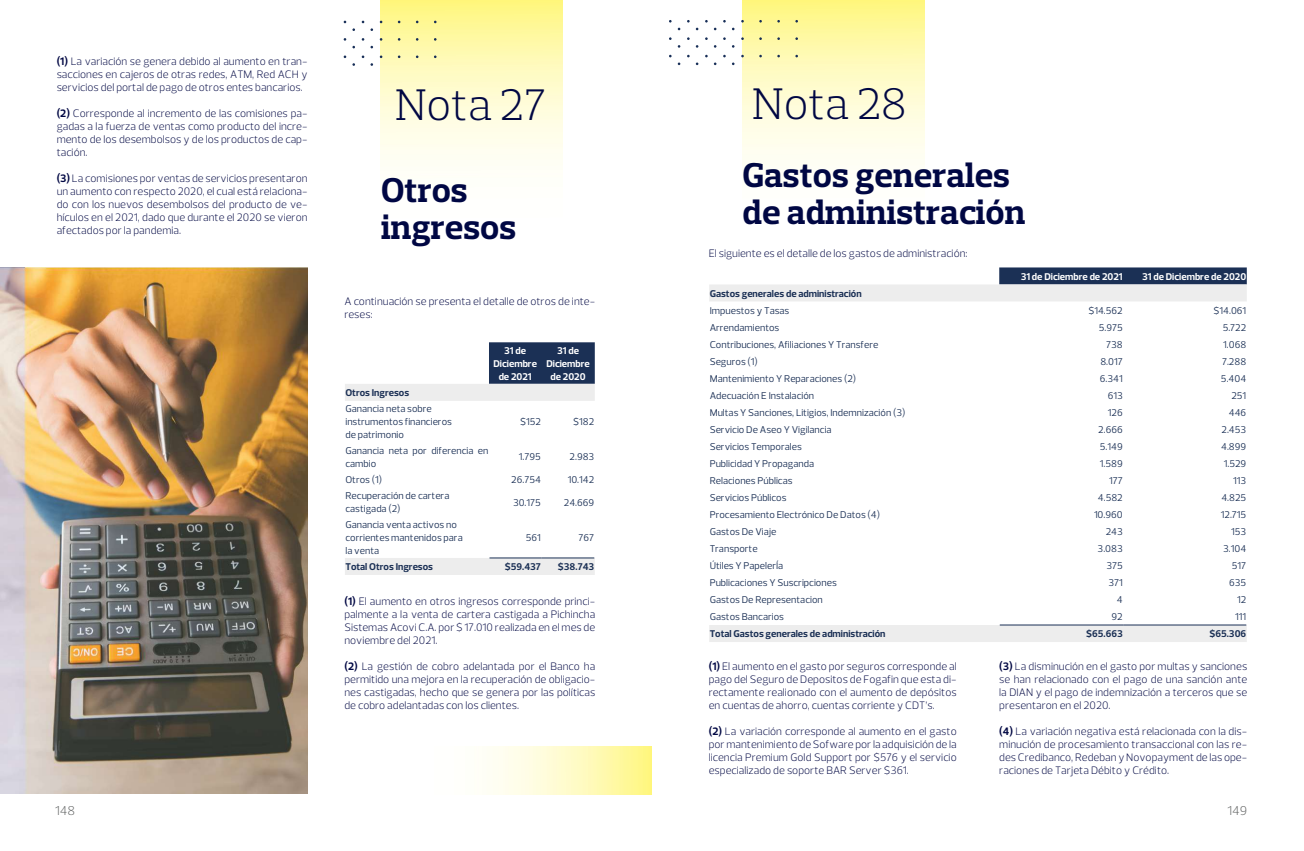
<style>
.page{position:relative;width:1304px;height:851px;background:#fff}
.page>*{position:absolute;margin:0;border:0;box-sizing:border-box;transform-origin:0 0}
.t1{font:300 45px "Prelo Slab";color:#000743}
.t2{font:700 35px/37px "Prelo Slab";color:#000743}
.t3{font:300 13px "Prelo";color:#5c5e5e}
.t4{font:300 11px/13px "Prelo";color:#000743;text-align:justify}
.t5{font:10px/13px "Prelo";color:#1b3055}
.t6{font:700 10px "Prelo";color:#1b3055}
.t7{font:700 10px/13px "Prelo";color:#fff;text-align:center}
.s1{font-weight:700}
</style>
<div class="page">
<div style="left:489px;top:342px;width:106px;height:42px;background:#1b3055"></div>
<svg style="left:345px;top:384px;width:250px;height:191px"></svg>
<hr style="left:489px;top:557px;width:52px;height:1px;background:#1b3055">
<hr style="left:541px;top:557px;width:53px;height:1px;background:#1b3055">
<img style="left:0;top:268px;width:307px;height:525px">
<div style="left:999px;top:267px;width:248px;height:17px;background:#1b3055"></div>
<svg style="left:709px;top:284px;width:538px;height:358px"></svg>
<hr style="left:1000px;top:624px;width:123px;height:1px;background:#1b3055">
<hr style="left:1123px;top:624px;width:123px;height:1px;background:#1b3055">
<p class="t4" style="left:57px;top:55px;width:252px"><span class="s1">(1)</span> La variación se genera debido al aumento en tran&shy;sacciones en cajeros de otras redes, ATM, Red ACH y servicios del portal de pago de otros entes bancarios.</p>
<p class="t4" style="left:57px;top:107px;width:252px"><span class="s1">(2)</span> Corresponde al incremento de las comisiones pa&shy;gadas a la fuerza de ventas como producto del incre&shy;mento de los desembolsos y de los productos de cap&shy;tación.</p>
<p class="t4" style="left:57px;top:172px;width:252px"><span class="s1">(3)</span> La comisiones por ventas de servicios presentaron un aumento con respecto 2020, el cual está relaciona&shy;do con los nuevos desembolsos del producto de ve&shy;hículos en el 2021, dado que durante el 2020 se vieron afectados por la pandemia.</p>
<h2 class="t2" style="left:381px;top:171px;width:137px">Otros ingresos</h2>
<h1 class="t1" style="left:395px;top:77px;width:152px">Nota 27</h1>
<p class="t4" style="left:344px;top:294px;width:252px">A continuación se presenta el detalle de otros de inte&shy;reses:</p>
<p class="t7" style="left:493px;top:344px;width:45px">31 de<br>Diciembre de 2021</p>
<p class="t7" style="left:546px;top:344px;width:45px">31 de<br>Diciembre de 2020</p>
<p class="t6" style="left:345px;top:386px;width:65px">Otros Ingresos</p>
<p class="t5" style="left:345px;top:402px;width:108px">Ganancia neta sobre instrumentos financieros de patrimonio</p>
<p class="t5" style="left:520px;top:415px;width:22px">$152</p>
<p class="t5" style="left:573px;top:415px;width:23px">$182</p>
<p class="t5" style="left:345px;top:444px;width:145px">Ganancia neta por diferencia en cambio</p>
<p class="t5" style="left:519px;top:450px;width:23px">1.795</p>
<p class="t5" style="left:570px;top:450px;width:26px">2.983</p>
<p class="t5" style="left:345px;top:473px;width:38px">Otros (1)</p>
<p class="t5" style="left:511px;top:473px;width:31px">26.754</p>
<p class="t5" style="left:568px;top:473px;width:28px">10.142</p>
<p class="t5" style="left:345px;top:489px;width:105px">Recuperación de cartera castigada (2)</p>
<p class="t5" style="left:513px;top:496px;width:29px">30.175</p>
<p class="t5" style="left:564px;top:496px;width:32px">24.669</p>
<p class="t5" style="left:345px;top:518px;width:119px">Ganancia venta activos no corrientes mantenidos para la venta</p>
<p class="t5" style="left:526px;top:531px;width:17px">561</p>
<p class="t5" style="left:579px;top:531px;width:17px">767</p>
<p class="t6" style="left:345px;top:560px;width:89px">Total Otros Ingresos</p>
<p class="t6" style="left:505px;top:560px;width:38px">$59.437</p>
<p class="t6" style="left:558px;top:560px;width:38px">$38.743</p>
<p class="t4" style="left:344px;top:595px;width:252px"><span class="s1">(1)</span> El aumento en otros ingresos corresponde princi&shy;palmente a la venta de cartera castigada a Pichincha Sistemas Acovi C.A. por $ 17.010 realizada en el mes de noviembre del 2021.</p>
<p class="t4" style="left:344px;top:660px;width:252px"><span class="s1">(2)</span> La gestión de cobro adelantada por el Banco ha permitido una mejora en la recuperación de obligacio&shy;nes castigadas, hecho que se genera por las políticas de cobro adelantadas con los clientes.</p>
<h1 class="t1" style="left:753px;top:76px;width:155px">Nota 28</h1>
<h2 class="t2" style="left:742px;top:157px;width:284px">Gastos generales de administración</h2>
<p class="t4" style="left:709px;top:247px;width:260px">El siguiente es el detalle de los gastos de administración:</p>
<p class="t7" style="left:1021px;top:270px;width:104px">31 de Diciembre de 2021</p>
<p class="t7" style="left:1142px;top:270px;width:106px">31 de Diciembre de 2020</p>
<p class="t6" style="left:710px;top:287px;width:154px">Gastos generales de administración</p>
<p class="t5" style="left:710px;top:304px;width:81px">Impuestos y Tasas</p>
<p class="t5" style="left:1088px;top:304px;width:36px">$14.562</p>
<p class="t5" style="left:1214px;top:304px;width:34px">$14.061</p>
<p class="t5" style="left:710px;top:321px;width:71px">Arrendamientos</p>
<p class="t5" style="left:1099px;top:321px;width:26px">5.975</p>
<p class="t5" style="left:1223px;top:321px;width:25px">5.722</p>
<p class="t5" style="left:710px;top:338px;width:170px">Contribuciones, Afiliaciones Y Transfere</p>
<p class="t5" style="left:1106px;top:338px;width:18px">738</p>
<p class="t5" style="left:1223px;top:338px;width:25px">1.068</p>
<p class="t5" style="left:710px;top:355px;width:50px">Seguros (1)</p>
<p class="t5" style="left:1100px;top:355px;width:24px">8.017</p>
<p class="t5" style="left:1222px;top:355px;width:26px">7.288</p>
<p class="t5" style="left:710px;top:372px;width:148px">Mantenimiento Y Reparaciones (2)</p>
<p class="t5" style="left:1100px;top:372px;width:24px">6.341</p>
<p class="t5" style="left:1221px;top:372px;width:27px">5.404</p>
<p class="t5" style="left:710px;top:389px;width:106px">Adecuación E Instalación</p>
<p class="t5" style="left:1108px;top:389px;width:17px">613</p>
<p class="t5" style="left:1231px;top:389px;width:16px">251</p>
<p class="t5" style="left:710px;top:406px;width:197px">Multas Y Sanciones, Litigios, Indemnización (3)</p>
<p class="t5" style="left:1108px;top:406px;width:16px">126</p>
<p class="t5" style="left:1229px;top:406px;width:19px">446</p>
<p class="t5" style="left:710px;top:423px;width:123px">Servicio De Aseo Y Vigilancia</p>
<p class="t5" style="left:1098px;top:423px;width:26px">2.666</p>
<p class="t5" style="left:1222px;top:423px;width:26px">2.453</p>
<p class="t5" style="left:710px;top:440px;width:94px">Servicios Temporales</p>
<p class="t5" style="left:1100px;top:440px;width:24px">5.149</p>
<p class="t5" style="left:1221px;top:440px;width:27px">4.899</p>
<p class="t5" style="left:710px;top:457px;width:106px">Publicidad Y Propaganda</p>
<p class="t5" style="left:1100px;top:457px;width:24px">1.589</p>
<p class="t5" style="left:1224px;top:457px;width:24px">1.529</p>
<p class="t5" style="left:710px;top:474px;width:84px">Relaciones Públicas</p>
<p class="t5" style="left:1109px;top:474px;width:15px">177</p>
<p class="t5" style="left:1233px;top:474px;width:15px">113</p>
<p class="t5" style="left:710px;top:491px;width:78px">Servicios Públicos</p>
<p class="t5" style="left:1098px;top:491px;width:26px">4.582</p>
<p class="t5" style="left:1221px;top:491px;width:26px">4.825</p>
<p class="t5" style="left:710px;top:508px;width:172px">Procesamiento Electrónico De Datos (4)</p>
<p class="t5" style="left:1094px;top:508px;width:30px">10.960</p>
<p class="t5" style="left:1221px;top:508px;width:27px">12.715</p>
<p class="t5" style="left:710px;top:525px;width:68px">Gastos De Viaje</p>
<p class="t5" style="left:1106px;top:525px;width:19px">243</p>
<p class="t5" style="left:1231px;top:525px;width:17px">153</p>
<p class="t5" style="left:710px;top:542px;width:50px">Transporte</p>
<p class="t5" style="left:1098px;top:542px;width:27px">3.083</p>
<p class="t5" style="left:1223px;top:542px;width:25px">3.104</p>
<p class="t5" style="left:710px;top:559px;width:75px">Útiles Y PapelerÍa</p>
<p class="t5" style="left:1106px;top:559px;width:18px">375</p>
<p class="t5" style="left:1232px;top:559px;width:16px">517</p>
<p class="t5" style="left:710px;top:576px;width:129px">Publicaciones Y Suscripciones</p>
<p class="t5" style="left:1108px;top:576px;width:16px">371</p>
<p class="t5" style="left:1229px;top:576px;width:19px">635</p>
<p class="t5" style="left:710px;top:593px;width:115px">Gastos De Representacion</p>
<p class="t5" style="left:1117px;top:593px;width:7px">4</p>
<p class="t5" style="left:1237px;top:593px;width:11px">12</p>
<p class="t5" style="left:710px;top:610px;width:76px">Gastos Bancarios</p>
<p class="t5" style="left:1112px;top:610px;width:13px">92</p>
<p class="t5" style="left:1235px;top:610px;width:12px">111</p>
<p class="t6" style="left:710px;top:627px;width:177px">Total Gastos generales de administración</p>
<p class="t6" style="left:1086px;top:627px;width:38px">$65.663</p>
<p class="t6" style="left:1209px;top:627px;width:38px">$65.306</p>
<p class="t4" style="left:709px;top:660px;width:250px"><span class="s1">(1)</span> El aumento en el gasto por seguros corresponde al pago del Seguro de Depositos de Fogafin que esta di&shy;rectamente realionado con el aumento de depósitos en cuentas de ahorro, cuentas corriente y CDT’s.</p>
<p class="t4" style="left:709px;top:725px;width:250px"><span class="s1">(2)</span> La variación corresponde al aumento en el gasto por mantenimiento de Sofware por la adquisición de la licencia Premium Gold Support por $576 y el servicio especializado de soporte BAR Server $361.</p>
<p class="t4" style="left:999px;top:660px;width:250px"><span class="s1">(3)</span> La disminución en el gasto por multas y sanciones se han relacionado con el pago de una sanción ante la DIAN y el pago de indemnización a terceros que se presentaron en el 2020.</p>
<p class="t4" style="left:999px;top:725px;width:250px"><span class="s1">(4)</span> La variación negativa está relacionada con la dis&shy;minución de procesamiento transaccional con las re&shy;des Credibanco, Redeban y Novopayment de las ope&shy;raciones de Tarjeta Débito y Crédito.</p>
<p class="t3" style="left:55px;top:802px;width:22px">148</p>
<p class="t3" style="left:1227px;top:802px;width:21px">149</p>
</div>
